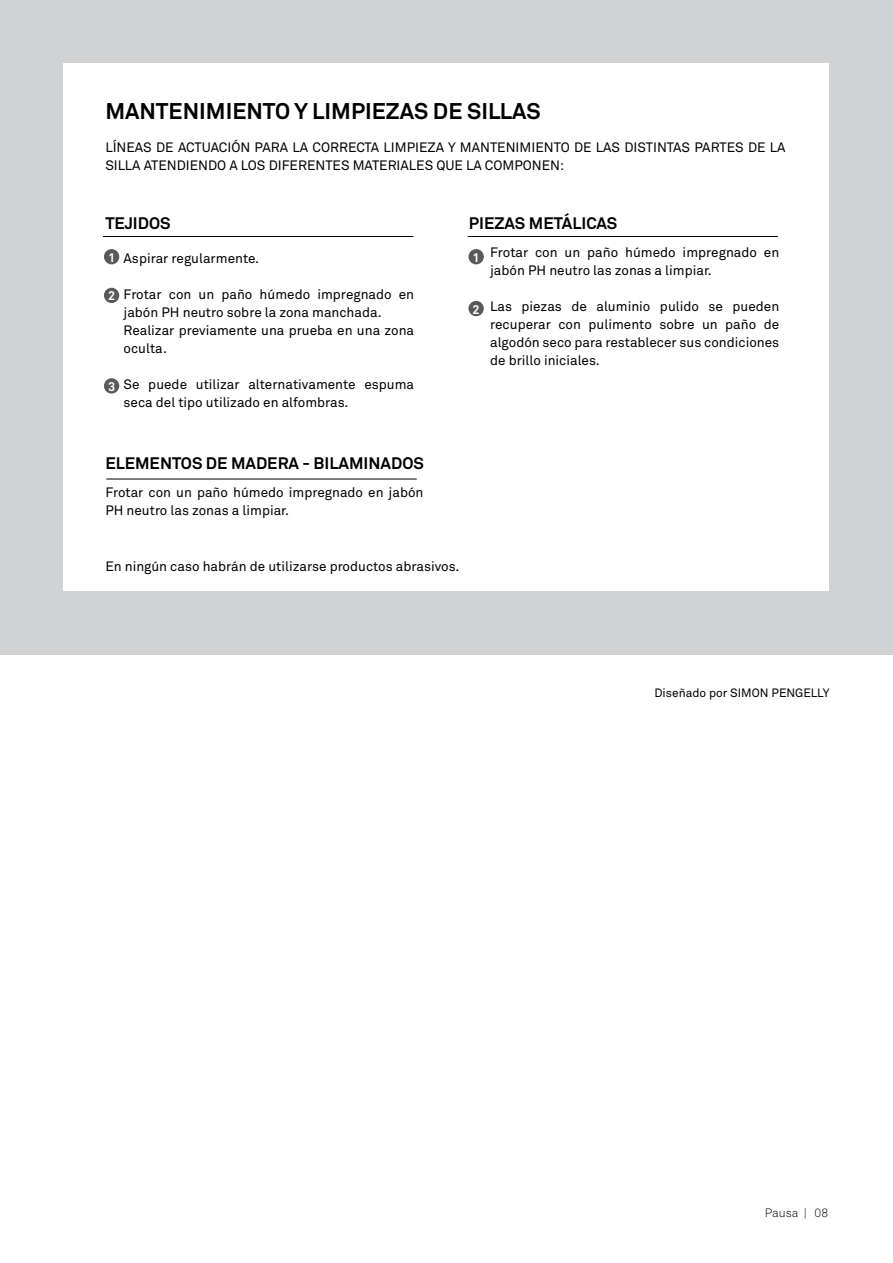
<style>
.page{position:relative;width:893px;height:1263px;background:#fff}
.page>*{position:absolute;margin:0;border:0;box-sizing:border-box;transform-origin:0 0}
.t1{font:700 22.5px "Akkurat";color:#000}
.t2{font:700 16.5px "Akkurat";color:#000}
.t3{font:13.5px/18px "Akkurat";color:#000}
.t4{font:700 12.6px "Akkurat";color:#fff}
.t5{font:12px "Akkurat";color:#000}
.t6{font:300 12px "Akkurat";color:#000}
</style>
<div class="page">
<div style="left:0;top:0;width:893px;height:655px;background:#d1d2d4"></div>
<div style="left:64px;top:64px;width:765px;height:527px;background:#fff"></div>
<hr style="left:103px;top:236px;width:311px;height:1px;background:#000">
<hr style="left:106px;top:479px;width:311px;height:1px;background:#000">
<hr style="left:468px;top:236px;width:310px;height:1px;background:#000">
<div style="left:104px;top:249px;width:15px;height:15px;background:#57595b;border-radius:50%"></div>
<div style="left:468px;top:249px;width:16px;height:15px;background:#57595b;border-radius:50%"></div>
<div style="left:104px;top:288px;width:15px;height:15px;background:#57595b;border-radius:50%"></div>
<div style="left:468px;top:301px;width:16px;height:15px;background:#57595b;border-radius:50%"></div>
<div style="left:104px;top:378px;width:15px;height:15px;background:#57595b;border-radius:50%"></div>
<h1 class="t1" style="left:105px;top:97px;width:437px">MANTENIMIENTO Y LIMPIEZAS DE SILLAS</h1>
<p class="t3" style="left:105px;top:138px;width:682px">LÍNEAS DE ACTUACIÓN PARA LA CORRECTA LIMPIEZA Y MANTENIMIENTO DE LAS DISTINTAS PARTES DE LA<br>SILLA ATENDIENDO A LOS DIFERENTES MATERIALES QUE LA COMPONEN:</p>
<p class="t2" style="left:105px;top:213px;width:67px">TEJIDOS</p>
<p class="t2" style="left:469px;top:213px;width:150px">PIEZAS METÁLICAS</p>
<p class="t3" style="left:124px;top:249px;width:137px">Aspirar regularmente.</p>
<p class="t3" style="left:124px;top:285px;width:292px">Frotar con un paño húmedo impregnado en jabón PH neutro sobre la zona manchada.<br>Realizar previamente una prueba en una zona oculta.</p>
<p class="t3" style="left:124px;top:375px;width:292px">Se puede utilizar alternativamente espuma seca del tipo utilizado en alfombras.</p>
<p class="t3" style="left:490px;top:243px;width:291px">Frotar con un paño húmedo impregnado en jabón PH neutro las zonas a limpiar.</p>
<p class="t3" style="left:490px;top:297px;width:291px;text-align:justify">Las piezas de aluminio pulido se pueden recuperar con pulimento sobre un paño de algodón seco para restablecer sus condiciones de brillo iniciales.</p>
<p class="t4" style="left:108px;top:249px;width:9px">1</p>
<p class="t4" style="left:473px;top:249px;width:9px">1</p>
<p class="t4" style="left:108px;top:288px;width:9px">2</p>
<p class="t4" style="left:473px;top:301px;width:9px">2</p>
<p class="t4" style="left:108px;top:378px;width:9px">3</p>
<p class="t2" style="left:105px;top:452px;width:320px">ELEMENTOS DE MADERA - BILAMINADOS</p>
<p class="t3" style="left:105px;top:483px;width:320px">Frotar con un paño húmedo impregnado en jabón<br>PH neutro las zonas a limpiar.</p>
<p class="t3" style="left:105px;top:557px;width:356px">En ningún caso habrán de utilizarse productos abrasivos.</p>
<p class="t5" style="left:654px;top:685px;width:177px">Diseñado por SIMON PENGELLY</p>
<p class="t6" style="left:765px;top:1205px;width:65px">Pausa | 08</p>
</div>
